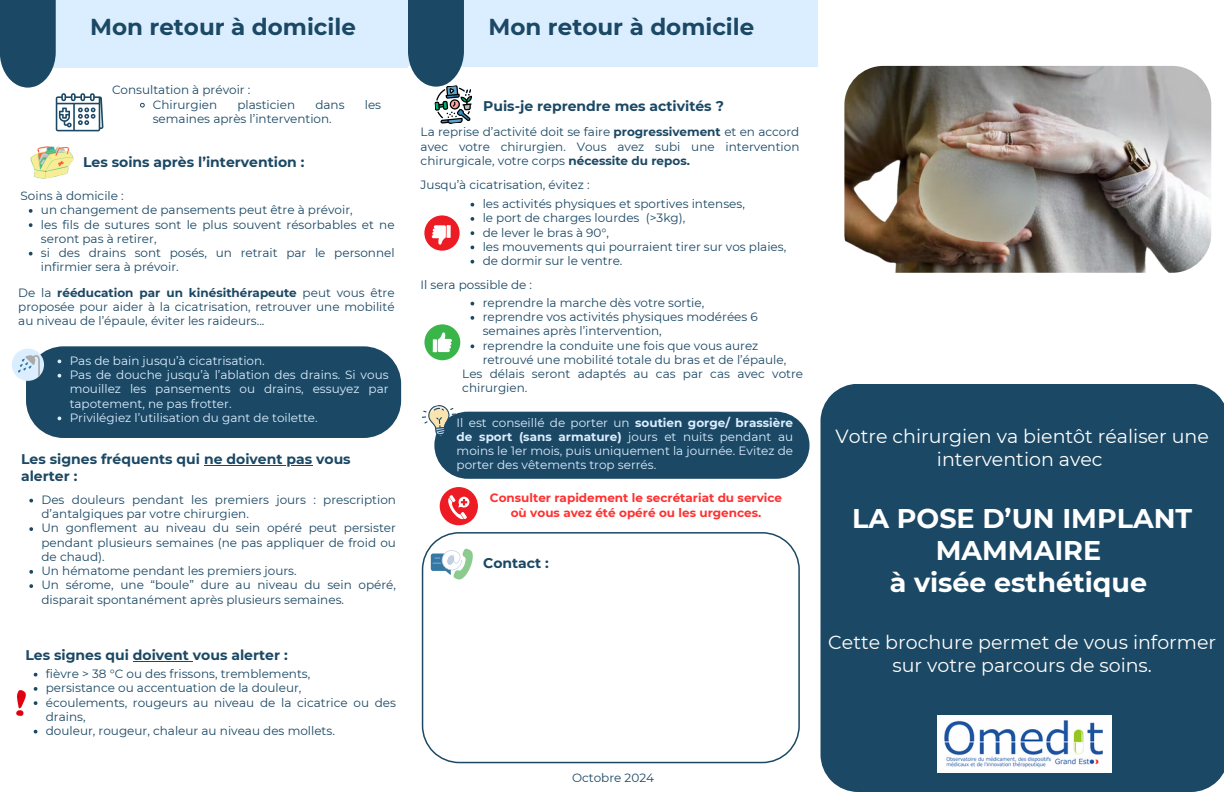
<style>
.page{position:relative;width:1224px;height:792px;background:#fff}
.page>*{position:absolute;margin:0;border:0;box-sizing:border-box;transform-origin:0 0}
.t1{font:700 27px/32.2px "Montserrat";color:#fff;text-align:center}
.t2{font:700 23px "Montserrat";color:#1b4864}
.t3{font:19px/22.5px "Montserrat";color:#fff;text-align:center}
.t4{font:700 14px "Montserrat";color:#1b4864}
.t5{font:12px/14.2px "Montserrat";color:#1b4864}
.t6{font:12px/14.2px "Montserrat";color:#dbeeff;text-align:justify}
.t7{font:700 12px/14.2px "Montserrat";color:#ff3131;text-align:center}
.s1{font-weight:700}
</style>
<div class="page">
<div style="left:820px;top:384px;width:404px;height:408px;background:#1b4864"></div>
<div style="left:43px;top:0;width:365px;height:68px;background:#dbeeff"></div>
<svg style="left:422px;top:532px;width:378px;height:231px"></svg>
<div style="left:454px;top:0;width:364px;height:67px;background:#dbeeff"></div>
<img style="left:938px;top:715px;width:173px;height:58px">
<img style="left:844px;top:66px;width:367px;height:207px;border-radius:39px">
<svg style="left:440px;top:487px;width:38px;height:38px"></svg>
<svg style="left:471px;top:203px;width:3px;height:4px"></svg>
<svg style="left:471px;top:217px;width:3px;height:4px"></svg>
<svg style="left:471px;top:231px;width:3px;height:4px"></svg>
<svg style="left:471px;top:260px;width:3px;height:4px"></svg>
<div style="left:424px;top:215px;width:36px;height:36px;background:#ed1c24;border-radius:50%"></div>
<svg style="left:432px;top:225px;width:19px;height:20px"></svg>
<svg style="left:471px;top:316px;width:3px;height:4px"></svg>
<svg style="left:471px;top:344px;width:3px;height:4px"></svg>
<div style="left:424px;top:324px;width:36px;height:36px;background:#39b54a;border-radius:50%"></div>
<svg style="left:433px;top:332px;width:19px;height:20px"></svg>
<svg style="left:408px;top:0;width:64px;height:124px"></svg>
<div style="left:434px;top:412px;width:376px;height:67px;background:#1b4864;border-radius:34px"></div>
<svg style="left:422px;top:405px;width:35px;height:33px"></svg>
<svg style="left:0;top:0;width:103px;height:131px"></svg>
<svg style="left:140px;top:102px;width:5px;height:6px"></svg>
<svg style="left:431px;top:548px;width:42px;height:32px"></svg>
<img style="left:17px;top:691px;width:8px;height:25px">
<hr style="left:133px;top:661px;width:60px;height:1px;background:#1b4864">
<svg style="left:34px;top:673px;width:3px;height:4px"></svg>
<svg style="left:34px;top:687px;width:3px;height:4px"></svg>
<svg style="left:34px;top:701px;width:3px;height:4px"></svg>
<svg style="left:34px;top:730px;width:3px;height:4px"></svg>
<svg style="left:29px;top:499px;width:4px;height:3px"></svg>
<svg style="left:29px;top:527px;width:4px;height:4px"></svg>
<svg style="left:29px;top:570px;width:4px;height:4px"></svg>
<svg style="left:29px;top:584px;width:4px;height:4px"></svg>
<hr style="left:204px;top:465px;width:108px;height:1px;background:#1b4864">
<img style="left:31px;top:147px;width:42px;height:31px">
<svg style="left:29px;top:209px;width:4px;height:4px"></svg>
<svg style="left:29px;top:223px;width:4px;height:4px"></svg>
<svg style="left:29px;top:252px;width:4px;height:4px"></svg>
<div style="left:12px;top:349px;width:32px;height:32px;background:#dbeeff;border-radius:50%"></div>
<svg style="left:18px;top:346px;width:383px;height:92px;background:#29536e"></svg>
<p class="t2" style="left:90px;top:12px;width:267px">Mon retour à domicile</p>
<p class="t2" style="left:489px;top:12px;width:267px">Mon retour à domicile</p>
<p class="t5" style="left:112px;top:83px;width:140px">Consultation à prévoir :</p>
<p class="t5" style="left:153px;top:97px;width:66px">Chirurgien</p>
<p class="t5" style="left:237px;top:97px;width:59px">plasticien</p>
<p class="t5" style="left:315px;top:97px;width:31px">dans</p>
<p class="t5" style="left:365px;top:97px;width:18px">les</p>
<p class="t5" style="left:153px;top:111px;width:181px">semaines après l’intervention.</p>
<p class="t4" style="left:83px;top:153px;width:223px">Les soins après l’intervention :</p>
<p class="t5" style="left:21px;top:189px;width:105px">Soins à domicile :</p>
<p class="t5" style="left:41px;top:203px;width:313px">un changement de pansements peut être à prévoir,</p>
<p class="t5" style="left:41px;top:217px;width:355px">les fils de sutures sont le plus souvent résorbables et ne seront pas à retirer,</p>
<h5 class="t5" style="left:41px;top:246px;width:355px">si des drains sont posés, un retrait par le personnel infirmier sera à prévoir.</h5>
<p class="t5" style="left:18px;top:285px;width:378px;text-align:justify">De la <span class="s1">rééducation par un kinésithérapeute</span> peut vous être proposée pour aider à la cicatrisation, retrouver une mobilité au niveau de l’épaule, éviter les raideurs...</p>
<h4 class="t6" style="left:70px;top:353px;width:197px">Pas de bain jusqu’à cicatrisation.</h4>
<h4 class="t6" style="left:70px;top:368px;width:320px">Pas de douche jusqu’à l’ablation des drains. Si vous mouillez les pansements ou drains, essuyez par tapotement, ne pas frotter.</h4>
<p class="t6" style="left:70px;top:410px;width:250px">Privilégiez l’utilisation du gant de toilette.</p>
<p class="t4" style="left:21px;top:451px;width:331px">Les signes fréquents qui ne doivent pas vous</p>
<p class="t4" style="left:21px;top:467px;width:58px">alerter :</p>
<p class="t5" style="left:41px;top:493px;width:356px">Des douleurs pendant les premiers jours : prescription d’antalgiques par votre chirurgien.</p>
<p class="t5" style="left:41px;top:521px;width:356px;text-align:justify">Un gonflement au niveau du sein opéré peut persister pendant plusieurs semaines (ne pas appliquer de froid ou de chaud).</p>
<p class="t5" style="left:41px;top:564px;width:257px">Un hématome pendant les premiers jours.</p>
<p class="t5" style="left:41px;top:578px;width:356px">Un sérome, une “boule” dure au niveau du sein opéré, disparait spontanément après plusieurs semaines.</p>
<p class="t4" style="left:25px;top:646px;width:264px">Les signes qui doivent vous alerter :</p>
<p class="t5" style="left:46px;top:667px;width:266px">fièvre &gt; 38 °C ou des frissons, tremblements,</p>
<p class="t5" style="left:46px;top:681px;width:257px">persistance ou accentuation de la douleur,</p>
<p class="t5" style="left:46px;top:695px;width:352px">écoulements, rougeurs au niveau de la cicatrice ou des drains,</p>
<p class="t5" style="left:46px;top:724px;width:291px">douleur, rougeur, chaleur au niveau des mollets.</p>
<p class="t4" style="left:483px;top:97px;width:242px">Puis-je reprendre mes activités ?</p>
<p class="t5" style="left:421px;top:125px;width:380px;text-align:justify">La reprise d’activité doit se faire <span class="s1">progressivement</span> et en accord avec votre chirurgien. Vous avez subi une intervention chirurgicale, votre corps <span class="s1">nécessite du repos.</span></p>
<p class="t5" style="left:421px;top:177px;width:170px">Jusqu’à cicatrisation, évitez :</p>
<p class="t5" style="left:483px;top:197px;width:264px">les activités physiques et sportives intenses,</p>
<p class="t5" style="left:483px;top:211px;width:204px">le port de charges lourdes (&gt;3kg),</p>
<p class="t5" style="left:483px;top:225px;width:128px">de lever le bras à 90°,</p>
<p class="t5" style="left:483px;top:239px;width:305px">les mouvements qui pourraient tirer sur vos plaies,</p>
<h4 class="t5" style="left:483px;top:254px;width:141px">de dormir sur le ventre.</h4>
<p class="t5" style="left:421px;top:277px;width:113px">Il sera possible de :</p>
<p class="t5" style="left:483px;top:296px;width:223px">reprendre la marche dès votre sortie,</p>
<h4 class="t5" style="left:483px;top:310px;width:277px">reprendre vos activités physiques modérées 6 semaines après l’intervention,</h4>
<p class="t5" style="left:483px;top:338px;width:305px">reprendre la conduite une fois que vous aurez retrouvé une mobilité totale du bras et de l’épaule,</p>
<p class="t5" style="left:462px;top:367px;width:342px">Les délais seront adaptés au cas par cas avec votre chirurgien.</p>
<p class="t6" style="left:457px;top:415px;width:338px">Il est conseillé de porter un <span class="s1">soutien gorge/ brassière de sport (sans armature)</span> jours et nuits pendant au moins le 1er mois, puis uniquement la journée. Evitez de porter des vêtements trop serrés.</p>
<p class="t7" style="left:490px;top:491px;width:294px">Consulter rapidement le secrétariat du service où vous avez été opéré ou les urgences.</p>
<p class="t4" style="left:483px;top:554px;width:67px">Contact :</p>
<h4 class="t5" style="left:572px;top:771px;width:84px">Octobre 2024</h4>
<p class="t3" style="left:836px;top:425px;width:375px">Votre chirurgien va bientôt réaliser une intervention avec</p>
<p class="t1" style="left:852px;top:502px;width:342px">LA POSE D’UN IMPLANT<br>MAMMAIRE<br>à visée esthétique</p>
<p class="t3" style="left:828px;top:631px;width:389px">Cette brochure permet de vous informer sur votre parcours de soins.</p>
</div>
